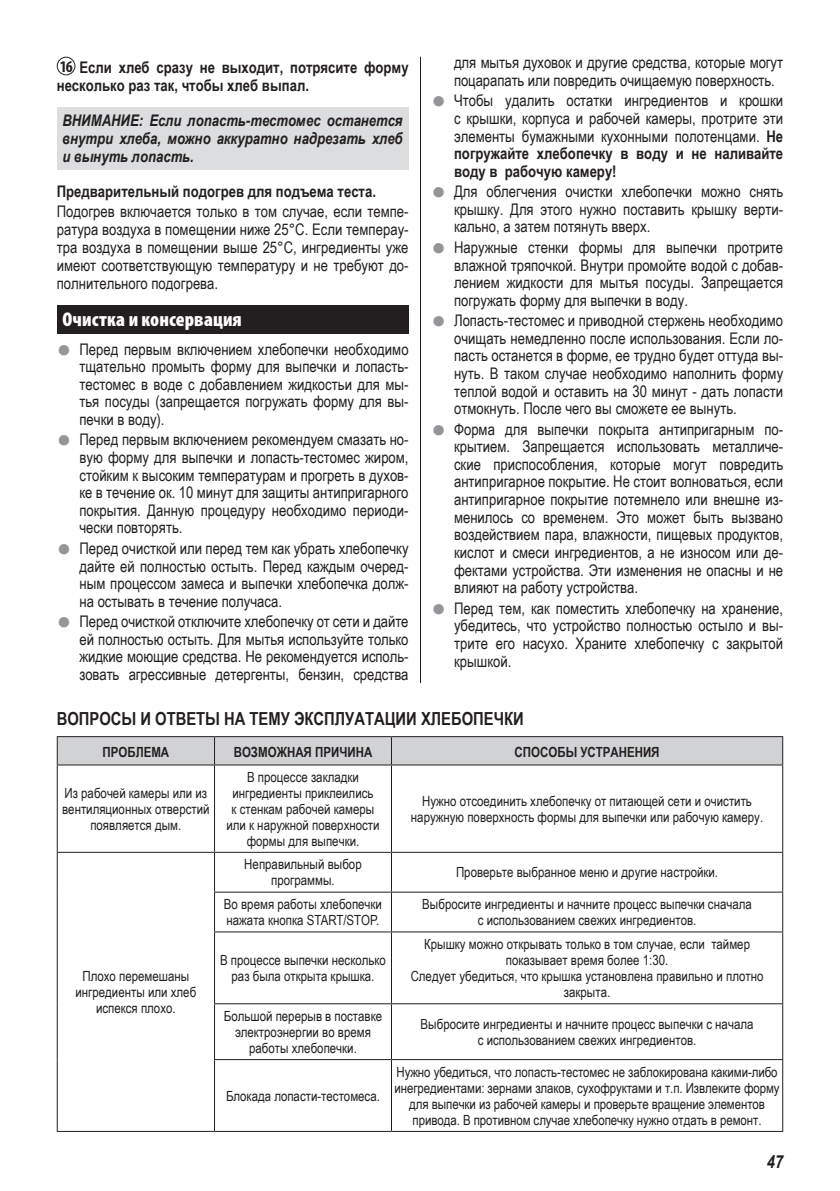
<style>
.page{position:relative;width:840px;height:1191px;background:#fff}
.page>*{position:absolute;margin:0;border:0;box-sizing:border-box;transform-origin:0 0}
.TYTUŁY{font:900 condensed 20px "Myriad Pro";letter-spacing:.005em;color:#fff}
.podtytuł{font:700 18px "Arial Narrow";color:#231f20}
.t1{font:italic 700 18px "Arial Narrow";color:#231f20}
.NORMALNY_kropka{font:16px/17.6px "Arial Narrow";color:#231f20;text-align:justify}
.NORMALNY{font:16px/18px "Arial Narrow";color:#231f20;text-align:justify}
.UWAGI{font:italic 700 16px/18px "Arial Narrow";color:#231f20;text-align:justify}
.NORMALNY-2{font:700 16px "Arial Narrow";color:#231f20}
.NORMALNY_num_kolka_b{font:700 16px "Arial Narrow";color:#231f20}
.NORMALNY-3{font:14px/16px "Arial Narrow";color:#231f20;text-align:center}
.NORMALNY-4{font:700 14px "Arial Narrow";color:#231f20}
.s1{font-family:"Myriad Pro";font-stretch:condensed;font-size:16.4px}
.s2{font-family:"Arial";font-size:24px;color:#939598}
.s3{font-weight:700}
</style>
<div class="page">
<hr style="left:420px;top:57px;width:1px;height:1077px;background:#231f20">
<div style="left:57px;top:108px;width:351px;height:62px;background:#dcdddf"></div>
<div style="left:57px;top:306px;width:351px;height:28px;background:#231f20"></div>
<div style="left:57px;top:57px;width:18px;height:18px;border:1px solid #231f20;border-radius:50%"></div>
<div style="left:414px;top:683px;width:11px;height:479px;background:#fff"></div>
<hr style="left:57px;top:765px;width:1px;height:87px;background:#231f20">
<hr style="left:214px;top:765px;width:1px;height:87px;background:#231f20">
<hr style="left:391px;top:765px;width:1px;height:87px;background:#231f20">
<hr style="left:781px;top:765px;width:1px;height:87px;background:#231f20">
<hr style="left:57px;top:852px;width:157px;height:1px;background:#231f20">
<hr style="left:57px;top:853px;width:1px;height:39px;background:#231f20">
<hr style="left:214px;top:852px;width:177px;height:1px;background:#231f20">
<hr style="left:214px;top:853px;width:1px;height:38px;background:#231f20">
<hr style="left:391px;top:852px;width:391px;height:1px;background:#231f20">
<hr style="left:391px;top:853px;width:1px;height:38px;background:#231f20">
<hr style="left:781px;top:853px;width:1px;height:38px;background:#231f20">
<hr style="left:57px;top:892px;width:1px;height:40px;background:#231f20">
<hr style="left:214px;top:891px;width:177px;height:1px;background:#231f20">
<hr style="left:214px;top:892px;width:1px;height:39px;background:#231f20">
<hr style="left:391px;top:891px;width:391px;height:1px;background:#231f20">
<hr style="left:391px;top:892px;width:1px;height:39px;background:#231f20">
<hr style="left:781px;top:892px;width:1px;height:39px;background:#231f20">
<hr style="left:57px;top:932px;width:1px;height:71px;background:#231f20">
<hr style="left:214px;top:931px;width:177px;height:1px;background:#231f20">
<hr style="left:214px;top:932px;width:1px;height:71px;background:#231f20">
<hr style="left:391px;top:931px;width:391px;height:1px;background:#231f20">
<hr style="left:391px;top:932px;width:1px;height:71px;background:#231f20">
<hr style="left:781px;top:932px;width:1px;height:71px;background:#231f20">
<hr style="left:57px;top:1003px;width:1px;height:56px;background:#231f20">
<hr style="left:214px;top:1003px;width:177px;height:1px;background:#231f20">
<hr style="left:214px;top:1004px;width:1px;height:55px;background:#231f20">
<hr style="left:391px;top:1003px;width:391px;height:1px;background:#231f20">
<hr style="left:391px;top:1004px;width:1px;height:55px;background:#231f20">
<hr style="left:781px;top:1004px;width:1px;height:55px;background:#231f20">
<hr style="left:57px;top:1059px;width:1px;height:72px;background:#231f20">
<hr style="left:214px;top:1059px;width:177px;height:1px;background:#231f20">
<hr style="left:214px;top:1060px;width:1px;height:71px;background:#231f20">
<hr style="left:391px;top:1059px;width:391px;height:1px;background:#231f20">
<hr style="left:391px;top:1060px;width:1px;height:71px;background:#231f20">
<hr style="left:781px;top:1060px;width:1px;height:71px;background:#231f20">
<hr style="left:57px;top:1131px;width:157px;height:1px;background:#231f20">
<hr style="left:214px;top:1131px;width:177px;height:1px;background:#231f20">
<hr style="left:391px;top:1131px;width:391px;height:1px;background:#231f20">
<svg style="left:57px;top:736px;width:725px;height:28px;background:#cacacc"></svg>
<hr style="left:57px;top:764px;width:157px;height:1px;background:#231f20">
<hr style="left:214px;top:764px;width:177px;height:1px;background:#231f20">
<hr style="left:391px;top:764px;width:391px;height:1px;background:#231f20">
<p class="NORMALNY-2" style="left:60px;top:55px;width:350px"><span class="s1">16</span> Если хлеб сразу не выходит, потрясите форму</p>
<p class="NORMALNY_num_kolka_b" style="left:57px;top:73px;width:253px">несколько раз так, чтобы хлеб выпал.</p>
<p class="UWAGI" style="left:62px;top:110px;width:342px">ВНИМАНИЕ: Если лопасть-тестомес останется внутри хлеба, можно аккуратно надрезать хлеб и вынуть лопасть.</p>
<p class="NORMALNY-2" style="left:57px;top:179px;width:320px">Предварительный подогрев для подъема теста.</p>
<p class="NORMALNY" style="left:57px;top:202px;width:353px">Подогрев включается только в том случае, если темпе&shy;ратура воздуха в помещении ниже 25°C. Если темперау&shy;тра воздуха в помещении выше 25°C, ингредиенты уже имеют соответствующую температуру и не требуют до&shy;полнительного подогрева.</p>
<p class="TYTUŁY" style="left:62px;top:306px;width:181px">Очистка и консервация</p>
<p class="NORMALNY_kropka" style="left:79px;top:339px;width:330px;text-indent:-23px"><span class="s2">●</span> Перед первым включением хлебопечки необходимо тщательно промыть форму для выпечки и лопасть&shy;тестомес в воде с добавлением жидкостьи для мы&shy;тья посуды (запрещается погружать форму для вы&shy;печки в воду).</p>
<p class="NORMALNY_kropka" style="left:79px;top:430px;width:330px;text-indent:-23px"><span class="s2">●</span> Перед первым включением рекомендуем смазать но&shy;вую форму для выпечки и лопасть-тестомес жиром, стойким к высоким температурам и прогреть в духов&shy;ке в течение ок. 10 минут для защиты антипригарного покрытия. Данную процедуру необходимо периоди&shy;чески повторять.</p>
<p class="NORMALNY_kropka" style="left:79px;top:539px;width:330px;text-indent:-23px"><span class="s2">●</span> Перед очисткой или перед тем как убрать хлебопечку дайте ей полностью остыть. Перед каждым очеред&shy;ным процессом замеса и выпечки хлебопечка долж&shy;на остывать в течение получаса.</p>
<p class="NORMALNY_kropka" style="left:79px;top:612px;width:330px;text-indent:-23px"><span class="s2">●</span> Перед очисткой отключите хлебопечку от сети и дайте ей полностью остыть. Для мытья используйте только жидкие моющие средства. Не рекомендуется исполь&shy;зовать агрессивные детергенты, бензин, средства</p>
<p class="NORMALNY_kropka" style="left:454px;top:53px;width:330px">для мытья духовок и другие средства, которые могут поцарапать или повредить очищаемую поверхность.</p>
<p class="NORMALNY_kropka" style="left:454px;top:91px;width:330px;text-indent:-23px"><span class="s2">●</span> Чтобы удалить остатки ингредиентов и крошки с крышки, корпуса и рабочей камеры, протрите эти элементы бумажными кухонными полотенцами. <span class="s3">Не погружайте хлебопечку в воду и не наливайте воду в рабочую камеру!</span></p>
<p class="NORMALNY_kropka" style="left:454px;top:182px;width:330px;text-indent:-23px"><span class="s2">●</span> Для облегчения очистки хлебопечки можно снять крышку. Для этого нужно поставить крышку верти&shy;кально, а затем потянуть вверх.</p>
<p class="NORMALNY_kropka" style="left:454px;top:238px;width:330px;text-indent:-23px"><span class="s2">●</span> Наружные стенки формы для выпечки протрите влажной тряпочкой. Внутри промойте водой с добав&shy;лением жидкости для мытья посуды. Запрещается погружать форму для выпечки в воду.</p>
<p class="NORMALNY_kropka" style="left:454px;top:311px;width:330px;text-indent:-23px"><span class="s2">●</span> Лопасть-тестомес и приводной стержень необходимо очищать немедленно после использования. Если ло&shy;пасть останется в форме, ее трудно будет оттуда вы&shy;нуть. В таком случае необходимо наполнить форму теплой водой и оставить на 30 минут - дать лопасти отмокнуть. После чего вы сможете ее вынуть.</p>
<p class="NORMALNY_kropka" style="left:454px;top:419px;width:330px;text-indent:-23px"><span class="s2">●</span> Форма для выпечки покрыта антипригарным по&shy;крытием. Запрещается использовать металличе&shy;ские приспособления, которые могут повредить антипригарное покрытие. Не стоит волноваться, если антипригарное покрытие потемнело или внешне из&shy;менилось со временем. Это может быть вызвано воздействием пара, влажности, пищевых продуктов, кислот и смеси ингредиентов, а не износом или де&shy;фектами устройства. Эти изменения не опасны и не влияют на работу устройства.</p>
<p class="NORMALNY_kropka" style="left:454px;top:598px;width:330px;text-indent:-23px"><span class="s2">●</span> Перед тем, как поместить хлебопечку на хранение, убедитесь, что устройство полностью остыло и вы&shy;трите его насухо. Храните хлебопечку с закрытой крышкой.</p>
<p class="podtytuł" style="left:57px;top:705px;width:468px">ВОПРОСЫ И ОТВЕТЫ НА ТЕМУ ЭКСПЛУАТАЦИИ ХЛЕБОПЕЧКИ</p>
<p class="NORMALNY-4" style="left:102px;top:742px;width:68px">ПРОБЛЕМА</p>
<p class="NORMALNY-4" style="left:233px;top:742px;width:140px">ВОЗМОЖНАЯ ПРИЧИНА</p>
<p class="NORMALNY-4" style="left:514px;top:742px;width:146px">СПОСОБЫ УСТРАНЕНИЯ</p>
<p class="NORMALNY-3" style="left:62px;top:784px;width:149px">Из рабочей камеры или из вентиляционных отверстий появляется дым.</p>
<p class="NORMALNY-3" style="left:226px;top:768px;width:155px">В процессе закладки ингредиенты приклеились<br>к стенкам рабочей камеры или к наружной поверхности формы для выпечки.</p>
<p class="NORMALNY-3" style="left:410px;top:792px;width:353px">Нужно отсоединить хлебопечку от питающей сети и очистить наружную поверхность формы для выпечки или рабочую камеру.</p>
<p class="NORMALNY-3" style="left:75px;top:967px;width:122px">Плохо перемешаны ингредиенты или хлеб испекся плохо.</p>
<p class="NORMALNY-3" style="left:244px;top:856px;width:119px">Неправильный выбор программы.</p>
<p class="NORMALNY-3" style="left:456px;top:864px;width:263px">Проверьте выбранное меню и другие настройки.</p>
<p class="NORMALNY-3" style="left:224px;top:895px;width:159px;text-align:left">Во время работы хлебопечки нажата кнопка START/STOP.</p>
<p class="NORMALNY-3" style="left:422px;top:895px;width:331px">Выбросите ингредиенты и начните процесс выпечки сначала с использованием свежих ингредиентов.</p>
<p class="NORMALNY-3" style="left:220px;top:951px;width:167px">В процессе выпечки несколько раз была открыта крышка.</p>
<p class="NORMALNY-3" style="left:424px;top:935px;width:327px">Крышку можно открывать только в том случае, если таймер показывает время более 1:30.</p>
<p class="NORMALNY-3" style="left:410px;top:967px;width:354px">Следует убедиться, что крышка установлена правильно и плотно закрыта.</p>
<p class="NORMALNY-3" style="left:224px;top:1007px;width:160px">Большой перерыв в поставке электроэнергии во время работы хлебопечки.</p>
<p class="NORMALNY-3" style="left:420px;top:1015px;width:334px">Выбросите ингредиенты и начните процесс выпечки с начала с использованием свежих ингредиентов.</p>
<p class="NORMALNY-3" style="left:226px;top:1087px;width:155px">Блокада лопасти-тестомеса.</p>
<p class="NORMALNY-3" style="left:394px;top:1063px;width:386px">Нужно убедиться, что лопасть-тестомес не заблокирована какими-либо инегредиентами: зернами злаков, сухофруктами и т.п. Извлеките форму для выпечки из рабочей камеры и проверьте вращение элементов привода. В противном случае хлебопечку нужно отдать в ремонт.</p>
<p class="t1" style="left:766px;top:1148px;width:18px">47</p>
</div>
